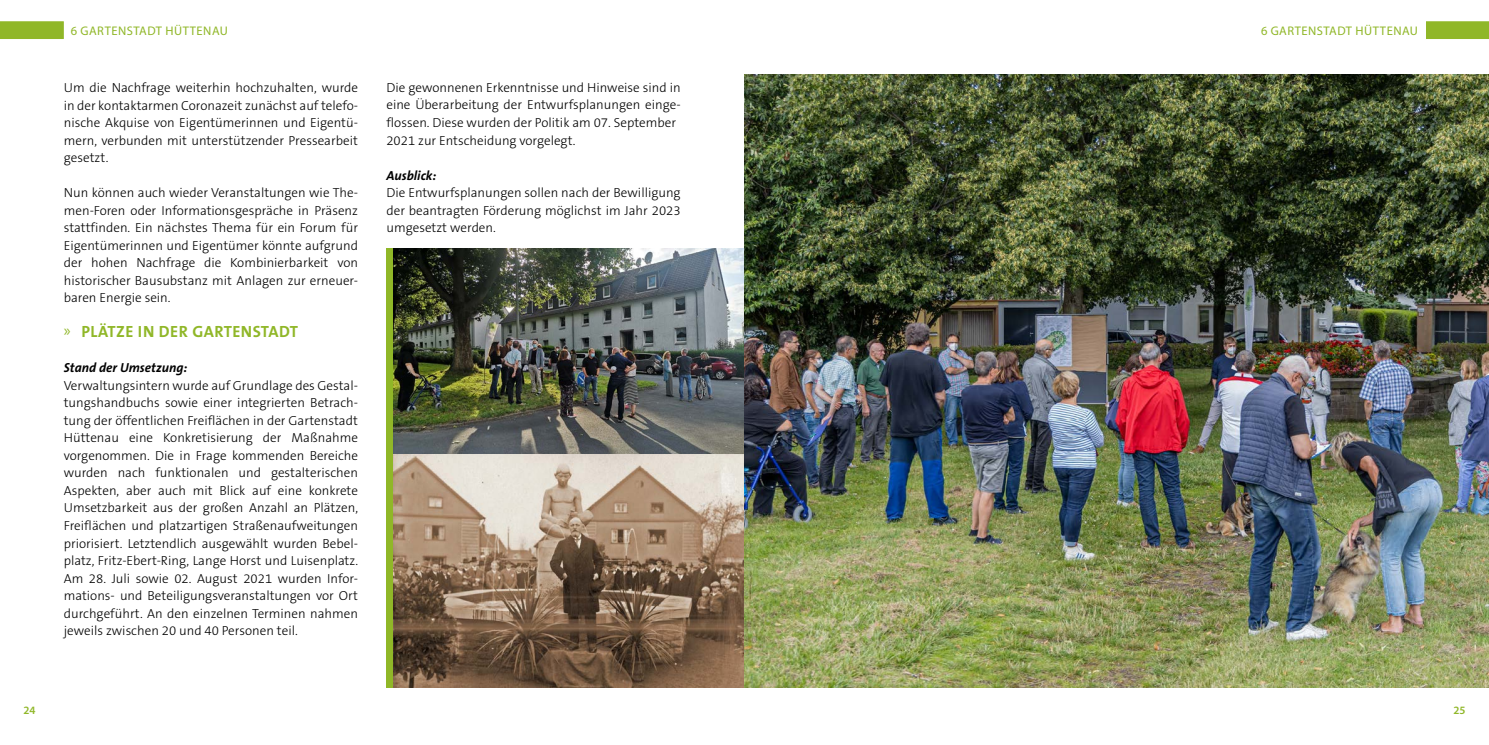
<style>
.page{position:relative;width:1489px;height:745px;background:#fff}
.page>*{position:absolute;margin:0;border:0;box-sizing:border-box;transform-origin:0 0}
.t1{font:700 16.25px "The Sans B7";letter-spacing:.03em;color:#90b728}
.t2{font:300 13.12px/17.5px "The Sans B3";color:#000;text-align:justify}
.t3{font:italic 700 13.12px "The Sans B7";color:#000}
.t4{font:12.5px "Myriad Pro";letter-spacing:.04em;color:#90b728}
.t5{font:600 11.25px "Myriad Pro";color:#90b728}
.s1{font-family:"Myriad Pro";font-weight:400}
</style>
<div class="page">
<svg style="left:1426px;top:21px;width:62px;height:18px"></svg>
<svg style="left:0;top:21px;width:64px;height:18px"></svg>
<div style="left:386px;top:248px;width:7px;height:439px;background:#90b728"></div>
<img style="left:393px;top:248px;width:351px;height:439px">
<img style="left:744px;top:75px;width:744px;height:612px">
<p class="t4" style="left:71px;top:23px;width:158px">6 GARTENSTADT HÜTTENAU</p>
<p class="t2" style="left:64px;top:79px;width:296px">Um die Nachfrage weiterhin hochzuhalten, wurde in der kontaktarmen Coronazeit zunächst auf telefo&shy;nische Akquise von Eigentümerinnen und Eigentü&shy;mern, verbunden mit unterstützender Pressearbeit gesetzt.</p>
<p class="t2" style="left:64px;top:184px;width:296px">Nun können auch wieder Veranstaltungen wie The&shy;men-Foren oder Informationsgespräche in Präsenz stattfinden. Ein nächstes Thema für ein Forum für Eigentümerinnen und Eigentümer könnte aufgrund der hohen Nachfrage die Kombinierbarkeit von historischer Bausubstanz mit Anlagen zur erneuer&shy;baren Energie sein.</p>
<p class="t1" style="left:64px;top:323px;width:236px"><span class="s1">»</span> PLÄTZE IN DER GARTENSTADT</p>
<p class="t3" style="left:64px;top:361px;width:125px">Stand der Umsetzung:</p>
<p class="t2" style="left:64px;top:377px;width:296px">Verwaltungsintern wurde auf Grundlage des Gestal&shy;tungshandbuchs sowie einer integrierten Betrach&shy;tung der öffentlichen Freiflächen in der Gartenstadt Hüttenau eine Konkretisierung der Maßnahme vorgenommen. Die in Frage kommenden Bereiche wurden nach funktionalen und gestalterischen Aspekten, aber auch mit Blick auf eine konkrete Umsetzbarkeit aus der großen Anzahl an Plätzen, Freiflächen und platzartigen Straßenaufweitungen priorisiert. Letztendlich ausgewählt wurden Bebel&shy;platz, Fritz-Ebert-Ring, Lange Horst und Luisenplatz.<br>Am 28. Juli sowie 02. August 2021 wurden Infor&shy;mations- und Beteiligungsveranstaltungen vor Ort durchgeführt. An den einzelnen Terminen nahmen jeweils zwischen 20 und 40 Personen teil.</p>
<p class="t2" style="left:386px;top:79px;width:296px;text-align:left">Die gewonnenen Erkenntnisse und Hinweise sind in eine Überarbeitung der Entwurfsplanungen einge&shy;flossen. Diese wurden der Politik am 07. September 2021 zur Entscheidung vorgelegt.</p>
<p class="t3" style="left:386px;top:168px;width:52px">Ausblick:</p>
<p class="t2" style="left:386px;top:184px;width:296px">Die Entwurfsplanungen sollen nach der Bewilligung der beantragten Förderung möglichst im Jahr 2023 umgesetzt werden.</p>
<p class="t4" style="left:1260px;top:23px;width:158px">6 GARTENSTADT HÜTTENAU</p>
<p class="t5" style="left:23px;top:703px;width:14px">24</p>
<p class="t5" style="left:1453px;top:703px;width:14px">25</p>
</div>
